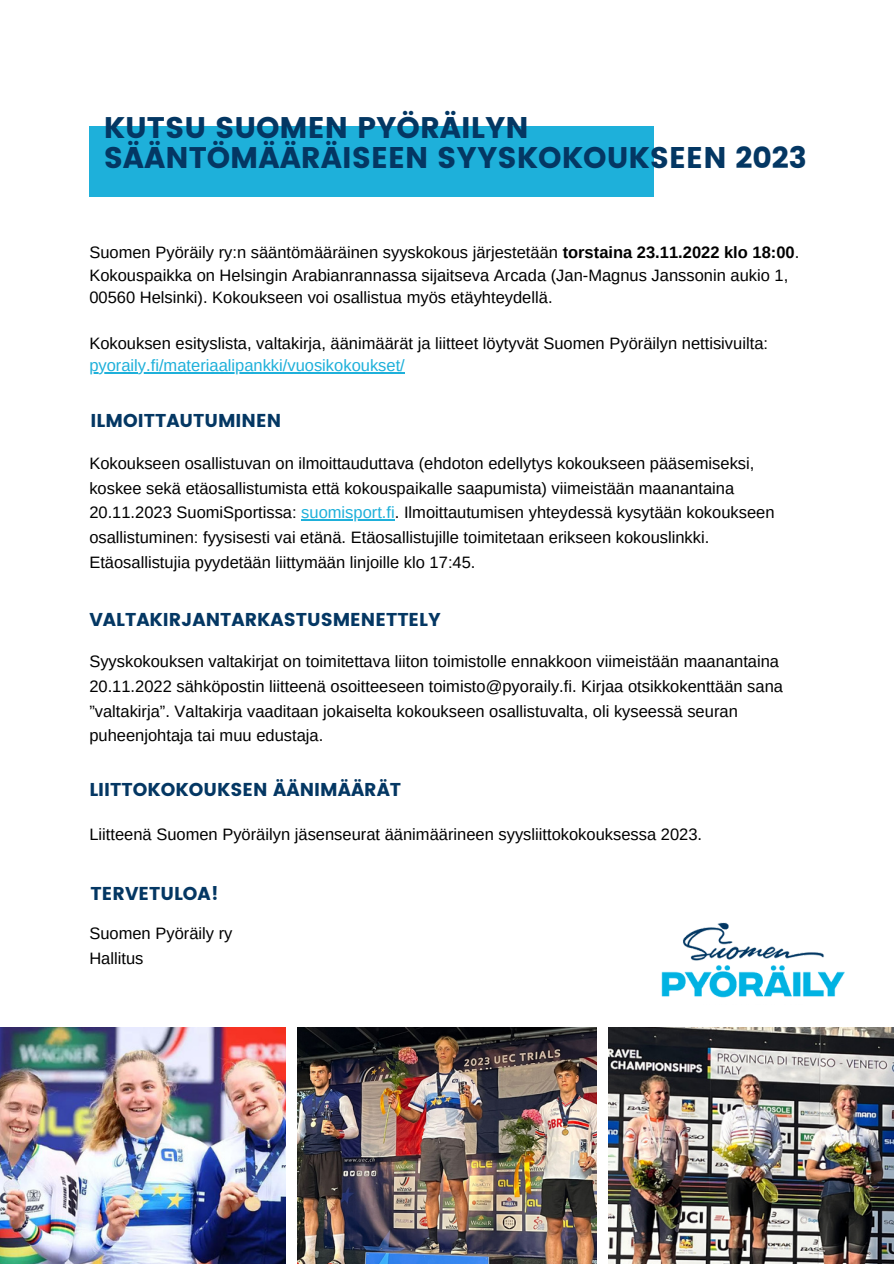
<style>
.page{position:relative;width:894px;height:1264px;background:#fff}
.page>*{position:absolute;margin:0;border:0;box-sizing:border-box;transform-origin:0 0}
.t1{font:29.85px "Poppins";color:#043763}
.t2{font:18.6px "Poppins";color:#043763}
.t3{font:16.5px/24.8px "Arimo";color:#000}
.t4{font:16.5px "Arimo";color:#1eb0da}
.s1{font-weight:700}
.s2{color:#1eb0da}
</style>
<div class="page">
<img style="left:0;top:1027px;width:286px;height:236px">
<img style="left:608px;top:1027px;width:285px;height:236px">
<img style="left:297px;top:1027px;width:299px;height:236px">
<div style="left:89px;top:126px;width:564px;height:71px;background:#1eb0da"></div>
<hr style="left:89px;top:372px;width:316px;height:1px;background:#1eb0da">
<hr style="left:301px;top:519px;width:94px;height:1px;background:#1eb0da">
<img style="left:661px;top:922px;width:184px;height:76px">
<p class="t1" style="left:104px;top:110px;width:426px">KUTSU SUOMEN PYÖRÄILYN</p>
<p class="t1" style="left:104px;top:140px;width:704px">SÄÄNTÖMÄÄRÄISEEN SYYSKOKOUKSEEN 2023</p>
<p class="t3" style="left:89px;top:241px;width:711px;line-height:22.5px">Suomen Pyöräily ry:n sääntömääräinen syyskokous järjestetään <span class="s1">torstaina 23.11.2022 klo 18:00</span>.<br>Kokouspaikka on Helsingin Arabianrannassa sijaitseva Arcada (Jan-Magnus Janssonin aukio 1,<br>00560 Helsinki). Kokoukseen voi osallistua myös etäyhteydellä.</p>
<p class="t3" style="left:89px;top:330px;width:680px">Kokouksen esityslista, valtakirja, äänimäärät ja liitteet löytyvät Suomen Pyöräilyn nettisivuilta:</p>
<p class="t4" style="left:89px;top:356px;width:317px">pyoraily.fi/materiaalipankki/vuosikokoukset/</p>
<p class="t2" style="left:91px;top:409px;width:192px">ILMOITTAUTUMINEN</p>
<p class="t3" style="left:89px;top:451px;width:686px">Kokoukseen osallistuvan on ilmoittauduttava (ehdoton edellytys kokoukseen pääsemiseksi, koskee sekä etäosallistumista että kokouspaikalle saapumista) viimeistään maanantaina 20.11.2023 SuomiSportissa: <span class="s2">suomisport.fi</span>. Ilmoittautumisen yhteydessä kysytään kokoukseen osallistuminen: fyysisesti vai etänä. Etäosallistujille toimitetaan erikseen kokouslinkki.<br>Etäosallistujia pyydetään liittymään linjoille klo 17:45.</p>
<p class="t2" style="left:89px;top:608px;width:353px">VALTAKIRJANTARKASTUSMENETTELY</p>
<p class="t3" style="left:89px;top:649px;width:695px">Syyskokouksen valtakirjat on toimitettava liiton toimistolle ennakkoon viimeistään maanantaina 20.11.2022 sähköpostin liitteenä osoitteeseen toimisto@pyoraily.fi. Kirjaa otsikkokenttään sana ”valtakirja”. Valtakirja vaaditaan jokaiselta kokoukseen osallistuvalta, oli kyseessä seuran puheenjohtaja tai muu edustaja.</p>
<p class="t2" style="left:89px;top:778px;width:313px">LIITTOKOKOUKSEN ÄÄNIMÄÄRÄT</p>
<p class="t3" style="left:89px;top:822px;width:614px">Liitteenä Suomen Pyöräilyn jäsenseurat äänimäärineen syysliittokokouksessa 2023.</p>
<p class="t2" style="left:91px;top:882px;width:130px">TERVETULOA!</p>
<p class="t3" style="left:89px;top:921px;width:144px">Suomen Pyöräily ry</p>
<p class="t3" style="left:89px;top:946px;width:56px">Hallitus</p>
</div>
